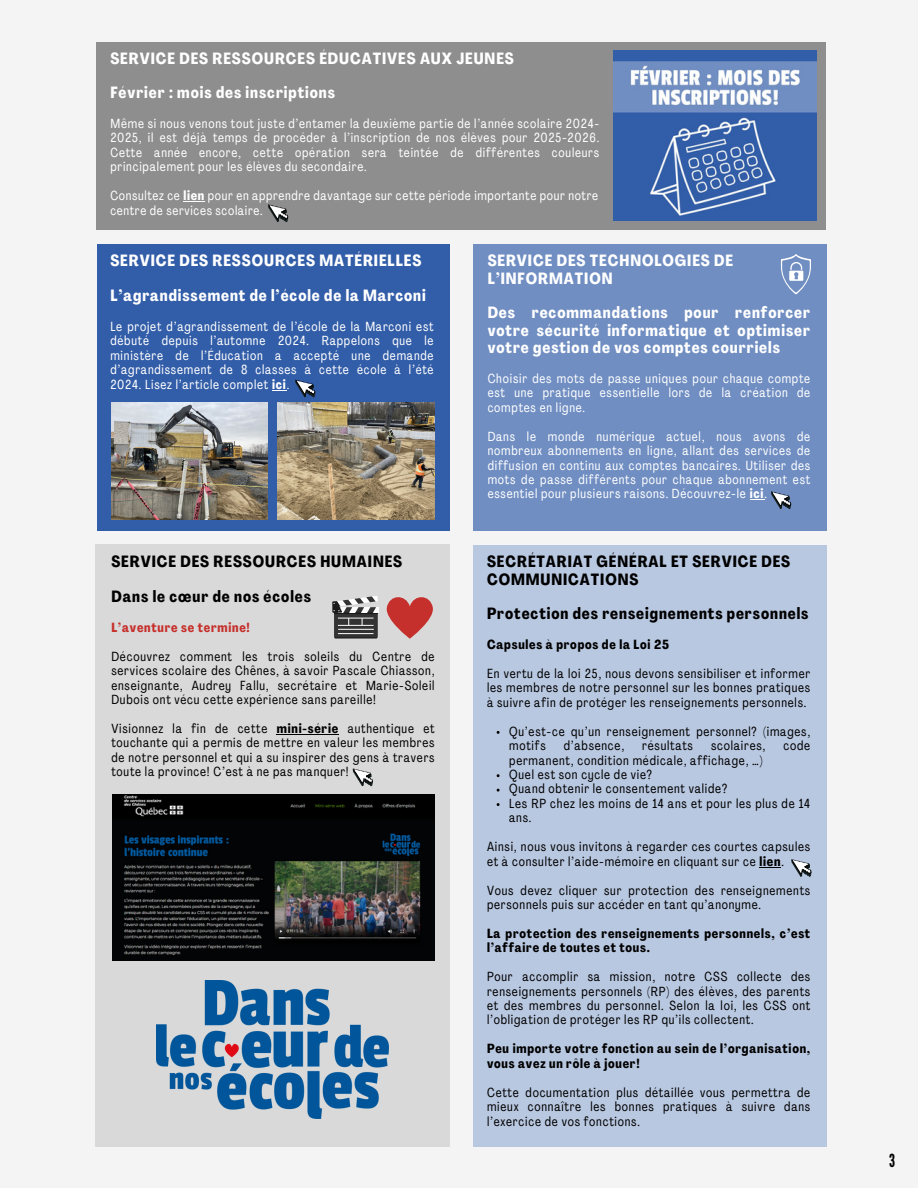
<style>
.page{position:relative;width:918px;height:1188px;background:#f4f4f4}
.page>*{position:absolute;margin:0;border:0;box-sizing:border-box;transform-origin:0 0}
.t1{font:18px "League Gothic";color:#000}
.t2{font:700 16.05px/17.4px "Agrandir Tight";letter-spacing:.06em;color:#fff}
.t3{font:700 16.05px/17.4px "Agrandir Tight";letter-spacing:.06em;color:#000}
.t4{font:13.05px/14.4px "Agrandir Tight";letter-spacing:.06em;color:#000;text-align:justify}
.t5{font:13.05px/14.4px "Agrandir Tight";letter-spacing:.06em;color:#fff;text-align:justify}
.t6{font:700 13.05px/14.4px "Agrandir Tight";letter-spacing:.06em;color:#000}
.t7{font:700 13.05px "Agrandir Tight";letter-spacing:.06em;color:#c6302c}
.s1{font-weight:700}
</style>
<div class="page">
<div style="left:97px;top:42px;width:729px;height:187px;background:#8e8e8e"></div>
<img style="left:614px;top:51px;width:202px;height:170px">
<svg style="left:184px;top:201px;width:21px;height:1px"></svg>
<svg style="left:268px;top:204px;width:20px;height:18px"></svg>
<div style="left:96px;top:545px;width:354px;height:601px;background:#d9d9d9"></div>
<div style="left:97px;top:244px;width:353px;height:286px;background:#325da8"></div>
<div style="left:473px;top:244px;width:353px;height:286px;background:#708ec2"></div>
<img style="left:111px;top:403px;width:157px;height:117px">
<img style="left:278px;top:403px;width:156px;height:117px">
<svg style="left:272px;top:390px;width:15px;height:1px"></svg>
<svg style="left:295px;top:380px;width:20px;height:18px"></svg>
<svg style="left:781px;top:254px;width:30px;height:40px"></svg>
<div style="left:473px;top:545px;width:353px;height:601px;background:#b9c8e1"></div>
<svg style="left:750px;top:499px;width:14px;height:1px"></svg>
<svg style="left:771px;top:491px;width:20px;height:18px"></svg>
<img style="left:156px;top:981px;width:233px;height:137px">
<img style="left:112px;top:794px;width:323px;height:167px">
<svg style="left:353px;top:768px;width:20px;height:18px"></svg>
<svg style="left:386px;top:597px;width:47px;height:42px"></svg>
<svg style="left:759px;top:867px;width:22px;height:1px"></svg>
<svg style="left:791px;top:859px;width:21px;height:18px"></svg>
<svg style="left:332px;top:596px;width:46px;height:43px"></svg>
<hr style="left:277px;top:734px;width:62px;height:1px;background:#000">
<p class="t2" style="left:110px;top:51px;width:405px">SERVICE DES RESSOURCES ÉDUCATIVES AUX JEUNES</p>
<h1 class="t2" style="left:110px;top:85px;width:226px">Février : mois des inscriptions</h1>
<h2 class="t5" style="left:110px;top:118px;width:490px">Même si nous venons tout juste d’entamer la deuxième partie de l’année scolaire 2024- 2025, il est déjà temps de procéder à l’inscription de nos élèves pour 2025-2026.<br>Cette année encore, cette opération sera teintée de différentes couleurs principalement pour les élèves du secondaire.</h2>
<p class="t5" style="left:110px;top:190px;width:489px">Consultez ce <span class="s1">lien</span> pour en apprendre davantage sur cette période importante pour notre centre de services scolaire.</p>
<p class="t2" style="left:110px;top:254px;width:312px">SERVICE DES RESSOURCES MATÉRIELLES</p>
<h1 class="t2" style="left:110px;top:288px;width:317px">L’agrandissement de l’école de la Marconi</h1>
<h2 class="t5" style="left:110px;top:320px;width:325px">Le projet d’agrandissement de l’école de la Marconi est débuté depuis l’automne 2024. Rappelons que le ministère de l’Éducation a accepté une demande d’agrandissement de 8 classes à cette école à l’été 2024. Lisez l’article complet <span class="s1">ici</span>.</h2>
<p class="t2" style="left:488px;top:254px;width:247px">SERVICE DES TECHNOLOGIES DE<br>L’INFORMATION</p>
<p class="t2" style="left:488px;top:306px;width:324px;text-align:justify">Des recommandations pour renforcer votre sécurité informatique et optimiser votre gestion de vos comptes courriels</p>
<p class="t5" style="left:488px;top:372px;width:324px">Choisir des mots de passe uniques pour chaque compte est une pratique essentielle lors de la création de comptes en ligne.</p>
<p class="t5" style="left:488px;top:430px;width:324px">Dans le monde numérique actuel, nous avons de nombreux abonnements en ligne, allant des services de diffusion en continu aux comptes bancaires. Utiliser des mots de passe différents pour chaque abonnement est essentiel pour plusieurs raisons. Découvrez-le <span class="s1">ici</span>.</p>
<p class="t3" style="left:111px;top:555px;width:292px">SERVICE DES RESSOURCES HUMAINES</p>
<h1 class="t3" style="left:111px;top:589px;width:201px">Dans le cœur de nos écoles</h1>
<h2 class="t7" style="left:111px;top:622px;width:140px">L’aventure se termine!</h2>
<h3 class="t4" style="left:111px;top:650px;width:325px">Découvrez comment les trois soleils du Centre de services scolaire des Chênes, à savoir Pascale Chiasson, enseignante, Audrey Fallu, secrétaire et Marie-Soleil Dubois ont vécu cette expérience sans pareille!</h3>
<p class="t4" style="left:111px;top:722px;width:325px">Visionnez la fin de cette <span class="s1">mini-série</span> authentique et touchante qui a permis de mettre en valeur les membres de notre personnel et qui a su inspirer des gens à travers toute la province! C’est à ne pas manquer!</p>
<h1 class="t3" style="left:487px;top:555px;width:305px">SECRÉTARIAT GÉNÉRAL ET SERVICE DES<br>COMMUNICATIONS</h1>
<h2 class="t3" style="left:487px;top:607px;width:323px">Protection des renseignements personnels</h2>
<h3 class="t6" style="left:487px;top:639px;width:183px">Capsules à propos de la Loi 25</h3>
<p class="t4" style="left:487px;top:668px;width:325px">En vertu de la loi 25, nous devons sensibiliser et informer les membres de notre personnel sur les bonnes pratiques à suivre afin de protéger les renseignements personnels.</p>
<p class="t4" style="left:509px;top:725px;width:303px">Qu’est-ce qu’un renseignement personnel? (images, motifs</p>
<p class="t4" style="left:564px;top:740px;width:62px">d’absence,</p>
<p class="t4" style="left:642px;top:740px;width:52px">résultats</p>
<p class="t4" style="left:711px;top:740px;width:56px">scolaires,</p>
<p class="t4" style="left:783px;top:740px;width:28px">code</p>
<p class="t4" style="left:509px;top:754px;width:255px">permanent, condition médicale, affichage, …)</p>
<p class="t4" style="left:509px;top:769px;width:144px">Quel est son cycle de vie?</p>
<p class="t4" style="left:509px;top:783px;width:219px">Quand obtenir le consentement valide?</p>
<p class="t4" style="left:509px;top:797px;width:303px">Les RP chez les moins de 14 ans et pour les plus de 14 ans.</p>
<p class="t4" style="left:487px;top:841px;width:325px">Ainsi, nous vous invitons à regarder ces courtes capsules et à consulter l’aide-mémoire en cliquant sur ce <span class="s1">lien</span>.</p>
<p class="t4" style="left:487px;top:884px;width:325px">Vous devez cliquer sur protection des renseignements personnels puis sur accéder en tant qu’anonyme.</p>
<p class="t6" style="left:487px;top:927px;width:325px">La protection des renseignements personnels, c’est l’affaire de toutes et tous.</p>
<h1 class="t4" style="left:487px;top:971px;width:325px">Pour accomplir sa mission, notre CSS collecte des renseignements personnels (RP) des élèves, des parents et des membres du personnel. Selon la loi, les CSS ont l’obligation de protéger les RP qu’ils collectent.</h1>
<h2 class="t6" style="left:487px;top:1043px;width:325px">Peu importe votre fonction au sein de l’organisation, vous avez un rôle à jouer!</h2>
<p class="t4" style="left:487px;top:1086px;width:325px">Cette documentation plus détaillée vous permettra de mieux connaître les bonnes pratiques à suivre dans l’exercice de vos fonctions.</p>
<p class="t1" style="left:889px;top:1150px;width:8px">3</p>
</div>
